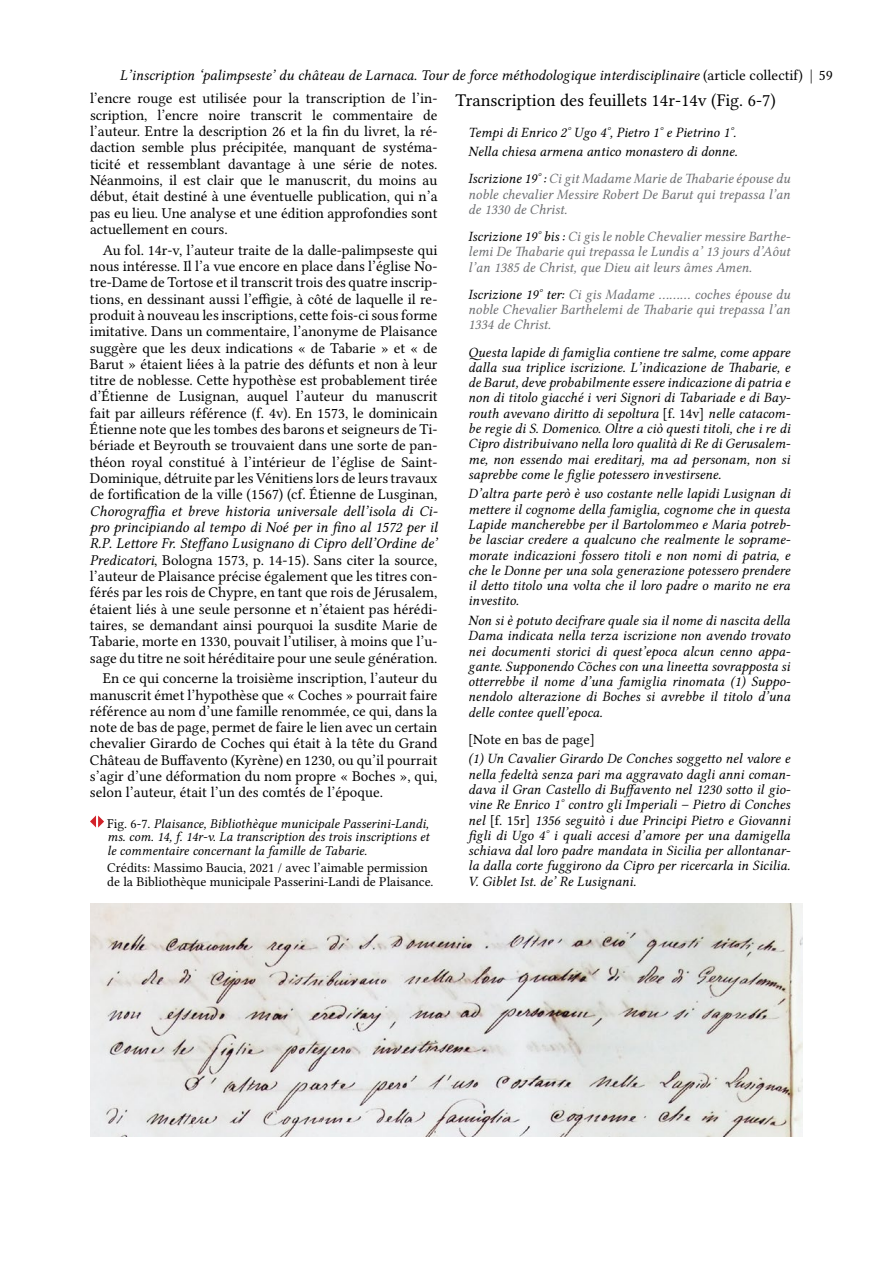
<style>
.page{position:relative;width:893px;height:1263px;background:#fff}
.page>*{position:absolute;margin:0;border:0;box-sizing:border-box;transform-origin:0 0}
.t1{font:18px "Lin Libertine O";color:#000}
.t2{font:15px/16.4px "Lin Libertine O";color:#000;text-align:justify}
.t3{font:15px/16.4px "Lin Libertine OI";color:#000;text-align:justify}
.t4{font:14.25px/15.3px "Lin Libertine OI";color:#000;text-align:justify}
.t5{font:14.25px/15.3px "Lin Libertine OI";color:#6d6e71;text-align:justify}
.t6{font:14.25px "Lin Libertine O";color:#000}
.t7{font:13.5px/13.5px "Lin Libertine OI";color:#000;text-align:justify}
.t8{font:13.5px/13.5px "Lin Libertine O";color:#000}
.s1{font-family:"Lin Libertine O"}
.s2{font-family:"Lin Libertine OI"}
.s3{color:#000}
</style>
<div class="page">
<img style="left:90px;top:904px;width:713px;height:233px">
<svg style="left:90px;top:815px;width:14px;height:12px"></svg>
<p class="t3" style="left:120px;top:67px;width:714px">L’inscription ‘palimpseste’ du château de Larnaca. Tour de force méthodologique interdisciplinaire <span class="s1">(article collectif) | 59</span></p>
<p class="t2" style="left:90px;top:89px;width:349px">l’encre rouge est utilisée pour la transcription de l’in&shy;scription, l’encre noire transcrit le commentaire de l’auteur. Entre la description 26 et la fin du livret, la ré&shy;daction semble plus précipitée, manquant de systéma&shy;ticité et ressemblant davantage à une série de notes.<br>Néanmoins, il est clair que le manuscrit, du moins au début, était destiné à une éventuelle publication, qui n’a pas eu lieu. Une analyse et une édition approfondies sont actuellement en cours.</p>
<p class="t2" style="left:90px;top:240px;width:349px;text-indent:13px">Au fol. 14r-v, l’auteur traite de la dalle-palimpseste qui nous intéresse. Il l’a vue encore en place dans l’église No&shy;tre-Dame de Tortose et il transcrit trois des quatre inscrip&shy;tions, en dessinant aussi l’effigie, à côté de laquelle il re&shy;produit à nouveau les inscriptions, cette fois-ci sous forme imitative. Dans un commentaire, l’anonyme de Plaisance suggère que les deux indications « de Tabarie » et « de Barut » étaient liées à la patrie des défunts et non à leur titre de noblesse. Cette hypothèse est probablement tirée d’Étienne de Lusignan, auquel l’auteur du manuscrit fait par ailleurs référence (f. 4v). En 1573, le dominicain Étienne note que les tombes des barons et seigneurs de Ti&shy;bériade et Beyrouth se trouvaient dans une sorte de pan&shy;théon royal constitué à l’intérieur de l’église de Saint-Dominique, détruite par les Vénitiens lors de leurs travaux de fortification de la ville (1567) (cf. Étienne de Lusginan,</p>
<p class="t3" style="left:90px;top:503px;width:350px">Chorograffia et breve historia universale dell’isola di Ci&shy;pro principiando al tempo di Noé per in fino al 1572 per il R.P. Lettore Fr. Steffano Lusignano di Cipro dell’Ordine de’</p>
<p class="t2" style="left:90px;top:550px;width:349px"><span class="s2">Predicatori</span>, Bologna 1573, p. 14-15). Sans citer la source, l’auteur de Plaisance précise également que les titres con&shy;férés par les rois de Chypre, en tant que rois de Jérusalem, étaient liés à une seule personne et n’étaient pas hérédi&shy;taires, se demandant ainsi pourquoi la susdite Marie de Tabarie, morte en 1330, pouvait l’utiliser, à moins que l’u&shy;sage du titre ne soit héréditaire pour une seule génération.</p>
<p class="t2" style="left:90px;top:668px;width:349px;text-indent:13px">En ce qui concerne la troisième inscription, l’auteur du manuscrit émet l’hypothèse que « Coches » pourrait faire référence au nom d’une famille renommée, ce qui, dans la note de bas de page, permet de faire le lien avec un certain chevalier Girardo de Coches qui était à la tête du Grand Château de Buffavento (Kyrène) en 1230, ou qu’il pourrait s’agir d’une déformation du nom propre « Boches », qui, selon l’auteur, était l’un des comtés de l’époque.</p>
<p class="t1" style="left:455px;top:86px;width:322px">Transcription des feuillets 14r-14v (Fig. 6-7)</p>
<p class="t4" style="left:468px;top:123px;width:271px;line-height:19.5px">Tempi di Enrico 2° Ugo 4°, Pietro 1° e Pietrino 1°.<br>Nella chiesa armena antico monastero di donne.</p>
<p class="t5" style="left:468px;top:172px;width:324px"><span class="s3">Iscrizione 19° :</span> Ci git Madame Marie de Thabarie épouse du noble chevalier Messire Robert De Barut qui trepassa l’an de 1330 de Christ.</p>
<p class="t5" style="left:468px;top:229px;width:324px"><span class="s3">Iscrizione 19° bis :</span> Ci gis le noble Chevalier messire Barthe&shy;lemi De Thabarie qui trepassa le Lundis a’ 13 jours d’Aôut l’an 1385 de Christ, que Dieu ait leurs âmes Amen.</p>
<p class="t5" style="left:468px;top:287px;width:324px"><span class="s3">Iscrizione 19° ter:</span> Ci gis Madame ……… coches épouse du noble Chevalier Barthelemi de Thabarie qui trepassa l’an 1334 de Christ.</p>
<p class="t4" style="left:468px;top:345px;width:324px">Questa lapide di famiglia contiene tre salme, come appare dalla sua triplice iscrizione. L’indicazione de Thabarie, e de Barut, deve probabilmente essere indicazione di patria e non di titolo giacché i veri Signori di Tabariade e di Bay&shy;routh avevano diritto di sepoltura <span class="s1">[f. 14v]</span> nelle catacom&shy;be regie di S. Domenico. Oltre a ciò questi titoli, che i re di Cipro distribuivano nella loro qualità di Re di Gerusalem&shy;me, non essendo mai ereditarj, ma ad personam, non si saprebbe come le figlie potessero investirsene.</p>
<p class="t4" style="left:468px;top:487px;width:324px">D’altra parte però è uso costante nelle lapidi Lusignan di mettere il cognome della fam iglia, cognome che in questa Lapide mancherebbe per il Bartolommeo e Maria potreb&shy;be lasciar credere a qualcuno che realmente le soprame&shy;morate indicazioni fossero titoli e non nomi di patria, e che le Donne per una sola generazione potessero prendere il detto titolo una volta che il loro padre o marito ne era investito.</p>
<p class="t4" style="left:468px;top:613px;width:324px">Non si è potuto decifrare quale sia il nome di nascita della Dama indicata nella terza iscrizione non avendo trovato nei documenti storici di quest’epoca alcun cenno appa&shy;gante. Supponendo Cõches con una lineetta sovrapposta si otterrebbe il nome d’una famiglia rinomata (1) Suppo&shy;nendolo alterazione di Boches si avrebbe il titolo d’una delle contee quell’epoca.</p>
<p class="t6" style="left:468px;top:728px;width:128px">[Note en bas de page]</p>
<p class="t4" style="left:468px;top:752px;width:324px">(1) Un Cavalier Girardo De Conches soggetto nel valore e nella fedeltà senza pari ma aggravato dagli anni coman&shy;dava il Gran Castello di Buffavento nel 1230 sotto il gio&shy;vine Re Enrico 1° contro gli Imperiali – Pietro di Conches nel <span class="s1">[f. 15r]</span> 1356 seguitò i due Principi Pietro e Giovanni figli di Ugo 4° i quali accesi d’amore per una dam igella schiava dal loro padre mandata in Sicilia per allontanar&shy;la dalla corte fuggirono da Cipro per ricercarla in Sicilia.<br>V. Giblet Ist. de’ Re Lusignani.</p>
<p class="t7" style="left:107px;top:817px;width:325px"><span class="s1">Fig. 6-7.</span> Plaisance, Bibliothèque municipale Passerini-Landi, ms. com. 14, f. 14r-v. La transcription des trois inscriptions et le commentaire concernant la famille de Tabarie.</p>
<p class="t8" style="left:107px;top:860px;width:328px">Crédits: Massimo Baucia, 2021 / avec l’aimable permission de la Bibliothèque municipale Passerini-Landi de Plaisance.</p>
</div>
